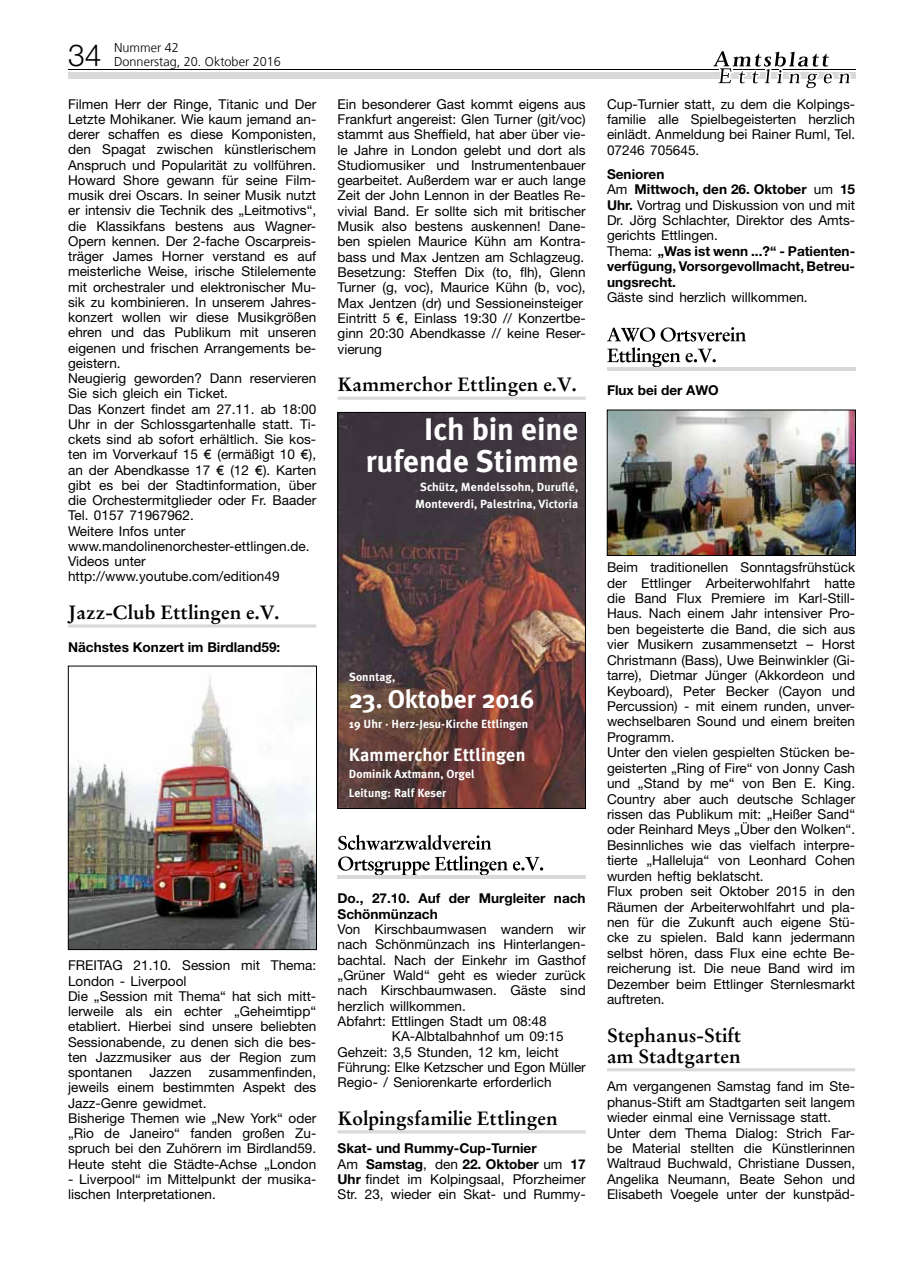
<style>
.page{position:relative;width:902px;height:1280px;background:#fff}
.page>*{position:absolute;margin:0;border:0;box-sizing:border-box;transform-origin:0 0}
.t1{font:700 31.2px/31.8px "Meta Plus";color:#fff;text-align:right}
.t2{font:300 30.3px "Helvetica Neue";color:#000}
.t3{font:700 25.5px "Meta Plus";color:#fff}
.t4{font:700 19.2px/21px "Stempel Garamond";color:#000}
.t5{font:700 18px "Meta Plus";letter-spacing:.005em;color:#fff}
.t6{font:13.65px/15.3px "Helvetica Neue";color:#000}
.t7{font:700 13.65px/15.5px "Helvetica Neue";color:#000}
.t8{font:300 12.75px/14.7px "Frutiger";color:#000}
.t9{font:700 11.85px/18.3px "Meta Plus";letter-spacing:.01em;color:#fff}
.s1{font-family:"Gill Sans"}
.s2{font-weight:400}
.s3{font-weight:700}
</style>
<div class="page">
<hr style="left:68px;top:69px;width:787px;height:1px;background:#000">
<div style="left:68px;top:73px;width:787px;height:6px;background:#d9d9da"></div>
<svg style="left:713px;top:51px;width:140px;height:38px"></svg>
<hr style="left:68px;top:624px;width:248px;height:4px;background:#e1e1e2">
<img style="left:70px;top:677px;width:245px;height:271px">
<div style="left:68px;top:666px;width:249px;height:284px;border:1px solid #000"></div>
<hr style="left:337px;top:397px;width:248px;height:3px;background:#d9d9da">
<hr style="left:337px;top:1130px;width:248px;height:3px;background:#d9d9da">
<img style="left:339px;top:414px;width:244px;height:393px">
<div style="left:337px;top:412px;width:248px;height:397px;border:1px solid #000"></div>
<svg style="left:338px;top:835px;width:169px;height:40px"></svg>
<svg style="left:513px;top:857px;width:30px;height:14px"></svg>
<hr style="left:337px;top:875px;width:248px;height:4px;background:#d9d9da">
<hr style="left:607px;top:1068px;width:248px;height:3px;background:#d9d9da">
<svg style="left:607px;top:327px;width:138px;height:40px"></svg>
<hr style="left:607px;top:367px;width:248px;height:3px;background:#d9d9da">
<img style="left:609px;top:412px;width:244px;height:142px">
<div style="left:607px;top:410px;width:248px;height:146px;border:1px solid #000"></div>
<h2 class="t2" style="left:68px;top:37px;width:35px">34</h2>
<p class="t8" style="left:114px;top:40px;width:168px">Nummer 42<br>Donnerstag, 20. Oktober 2016</p>
<p class="t6" style="left:68px;top:96px;width:250px">Filmen Herr der Ringe, Titanic und Der Letzte Mohikaner. Wie kaum jemand an&shy;derer schaffen es diese Komponisten, den Spagat zwischen künstlerischem Anspruch und Popularität zu vollführen.<br>Howard Shore gewann für seine Film&shy;musik drei Oscars. In seiner Musik nutzt er intensiv die Technik des „Leitmotivs“, die Klassikfans bestens aus Wagner-Opern kennen. Der 2-fache Oscarpreis&shy;träger James Horner verstand es auf meisterliche Weise, irische Stilelemente mit orchestraler und elektronischer Mu&shy;sik zu kombinieren. In unserem Jahres&shy;konzert wollen wir diese Musikgrößen ehren und das Publikum mit unseren eigenen und frischen Arrangements be&shy;geistern.<br>Neugierig geworden? Dann reservieren Sie sich gleich ein Ticket.<br>Das Konzert findet am 27.11. ab 18:00<br>Uhr in der Schlossgartenhalle statt. Ti&shy;ckets sind ab sofort erhältlich. Sie kos&shy;ten im Vorverkauf 15 <span class="s1">€</span> (ermäßigt 10 <span class="s1">€</span>), an der Abendkasse 17 <span class="s1">€</span> (12 <span class="s1">€</span>). Karten gibt es bei der Stadtinformation, über die Orchestermitglieder oder Fr. Baader Tel. 0157 71967962.<br>Weitere Infos unter www.mandolinenorchester-ettlingen.de.<br>Videos unter http://www.youtube.com/edition49</p>
<h3 class="t4" style="left:68px;top:602px;width:213px">Jazz-Club Ettlingen e.V.</h3>
<p class="t7" style="left:68px;top:639px;width:214px">Nächstes Konzert im Birdland59:</p>
<p class="t6" style="left:68px;top:958px;width:250px">FREITAG 21.10. Session mit Thema:<br>London - Liverpool<br>Die „Session mit Thema“ hat sich mitt&shy;lerweile als ein echter „Geheimtipp“ etabliert. Hierbei sind unsere beliebten<br>Sessionabende, zu denen sich die bes&shy;ten Jazzmusiker aus der Region zum spontanen</p>
<p class="t6" style="left:68px;top:1064px;width:250px;text-indent:141px">zusammenfinden, jeweils einem bestimmten Aspekt des<br>Jazz-Genre gewidmet.<br>Bisherige Themen wie „New York“ oder „Rio de Janeiro“ fanden großen Zu&shy;spruch bei den Zuhörern im Birdland59.<br>Heute steht die Städte-Achse „London</p>
<p class="t6" style="left:68px;top:1171px;width:250px">- Liverpool“ im Mittelpunkt der musika&shy;lischen Interpretationen.</p>
<p class="t6" style="left:149px;top:1064px;width:44px">Jazzen</p>
<p class="t6" style="left:337px;top:96px;width:250px">Ein besonderer Gast kommt eigens aus Frankfurt angereist: Glen Turner (git/voc) stammt aus Sheffield, hat aber über vie&shy;le Jahre in London gelebt und dort als Studiomusiker und Instrumentenbauer gearbeitet. Außerdem war er auch lange Zeit der John Lennon in der Beatles Re&shy;vivial Band. Er sollte sich mit britischer Musik also bestens auskennen! Dane&shy;ben spielen Maurice Kühn am Kontra&shy;bass und Max Jentzen am Schlagzeug.<br>Besetzung: Steffen Dix (to, flh), Glenn Turner (g, voc), Maurice Kühn (b, voc), Max Jentzen (dr) und Sessioneinsteiger Eintritt 5 <span class="s1">€</span>, Einlass 19:30 // Konzertbe&shy;ginn 20:30 Abendkasse // keine Reser&shy;vierung</p>
<h3 class="t4" style="left:337px;top:374px;width:240px">Kammerchor Ettlingen e.V.</h3>
<h1 class="t1" style="left:366px;top:413px;width:214px">Ich bin eine rufende Stimme</h1>
<p class="t9" style="left:415px;top:479px;width:164px;line-height:16.4px;text-align:center">Schütz, Mendelssohn, Duruflé,<br>Monteverdi, Palestrina, Victoria</p>
<p class="t6" style="left:607px;top:96px;width:250px;text-align:justify">Cup-Turnier statt, zu dem die Kolpings&shy;familie alle Spielbegeisterten herzlich einlädt. Anmeldung bei Rainer Ruml, Tel.<br>07246 705645.</p>
<p class="t7" style="left:607px;top:166px;width:250px">Senioren<br><span class="s2">Am</span> Mittwoch, den 26. Oktober <span class="s2">um</span> 15<br>Uhr. <span class="s2">Vortrag und Diskussion von und mit<br>Dr. Jörg Schlachter, Direktor des Amts&shy;gerichts Ettlingen.<br>Thema:</span> „Was ist wenn ...?“ - Patienten&shy;verfügung, Vorsorgevollmacht, Betreu&shy;ungsrecht.</p>
<p class="t6" style="left:607px;top:289px;width:202px">Gäste sind herzlich willkommen.</p>
<p class="t7" style="left:607px;top:382px;width:113px">Flux bei der AWO</p>
<p class="t9" style="left:349px;top:668px;width:48px">Sonntag,</p>
<h3 class="t3" style="left:349px;top:684px;width:187px">23. Oktober 2016</h3>
<p class="t9" style="left:349px;top:715px;width:181px">19 Uhr · Herz-Jesu-Kirche Ettlingen</p>
<h3 class="t5" style="left:349px;top:744px;width:178px">Kammerchor Ettlingen</h3>
<p class="t9" style="left:349px;top:765px;width:127px">Dominik Axtmann, Orgel<br>Leitung: Ralf Keser</p>
<p class="t7" style="left:337px;top:891px;width:250px">Do., 27.10. Auf der Murgleiter nach<br>Schönmünzach</p>
<p class="t6" style="left:337px;top:921px;width:250px">Von Kirschbaumwasen wandern wir</p>
<p class="t6" style="left:337px;top:937px;width:250px">nach Schönmünzach ins Hinterlangen-</p>
<p class="t6" style="left:337px;top:952px;width:250px">bachtal. Nach der Einkehr im Gasthof</p>
<p class="t6" style="left:337px;top:967px;width:250px">„Grüner Wald“ geht es wieder zurück</p>
<p class="t6" style="left:337px;top:983px;width:250px">nach Kirschbaumwasen. Gäste sind</p>
<p class="t6" style="left:337px;top:998px;width:130px">herzlich willkommen.</p>
<p class="t6" style="left:337px;top:1013px;width:211px">Abfahrt: Ettlingen Stadt um 08:48</p>
<p class="t6" style="left:392px;top:1029px;width:173px">KA-Albtalbahnhof um 09:15</p>
<p class="t6" style="left:337px;top:1044px;width:223px">Gehzeit: 3,5 Stunden, 12 km, leicht</p>
<p class="t6" style="left:337px;top:1059px;width:250px">Führung: Elke Ketzscher und Egon Müller</p>
<p class="t6" style="left:337px;top:1074px;width:216px">Regio- / Seniorenkarte erforderlich</p>
<h3 class="t4" style="left:337px;top:1108px;width:222px">Kolpingsfamilie Ettlingen</h3>
<p class="t6" style="left:337px;top:1140px;width:250px"><span class="s3">Skat- und Rummy-Cup-Turnier<br></span>Am <span class="s3">Samstag</span>, den <span class="s3">22. Oktober</span> um <span class="s3">17<br>Uhr</span> findet im Kolpingsaal, Pforzheimer Str. 23, wieder ein Skat- und Rummy-</p>
<p class="t6" style="left:607px;top:559px;width:250px">Beim traditionellen Sonntagsfrühstück der Ettlinger Arbeiterwohlfahrt hatte die Band Flux Premiere im Karl-Still-Haus. Nach einem Jahr intensiver Pro&shy;ben begeisterte die Band, die sich aus vier Musikern zusammensetzt – Horst Christmann (Bass), Uwe Beinwinkler (Gi&shy;tarre), Dietmar Jünger (Akkordeon und Keyboard), Peter Becker (Cayon und Percussion) - mit einem runden, unver&shy;wechselbaren Sound und einem breiten Programm.<br>Unter den vielen gespielten Stücken be&shy;geisterten „Ring of Fire“ von Jonny Cash und „Stand by me“ von Ben E. King.<br>Country aber auch deutsche Schlager rissen das Publikum mit: „Heißer Sand“ oder Reinhard Meys „Über den Wolken“.<br>Besinnliches wie das vielfach interpre&shy;tierte „Halleluja“ von Leonhard Cohen wurden heftig beklatscht.<br>Flux proben seit Oktober 2015 in den Räumen der Arbeiterwohlfahrt und pla&shy;nen für die Zukunft auch eigene Stü&shy;cke zu spielen. Bald kann jedermann selbst hören, dass Flux eine echte Be&shy;reicherung ist. Die neue Band wird im Dezember beim Ettlinger Sternlesmarkt auftreten.</p>
<h3 class="t4" style="left:607px;top:1025px;width:136px">Stephanus-Stift am Stadtgarten</h3>
<p class="t6" style="left:607px;top:1078px;width:250px">Am vergangenen Samstag fand im Ste&shy;phanus-Stift am Stadtgarten seit langem wieder einmal eine Vernissage statt.<br>Unter dem Thema Dialog: Strich Far&shy;be Material stellten die Künstlerinnen Waltraud Buchwald, Christiane Dussen, Angelika Neumann, Beate Sehon und Elisabeth Voegele unter der kunstpäd-</p>
</div>
